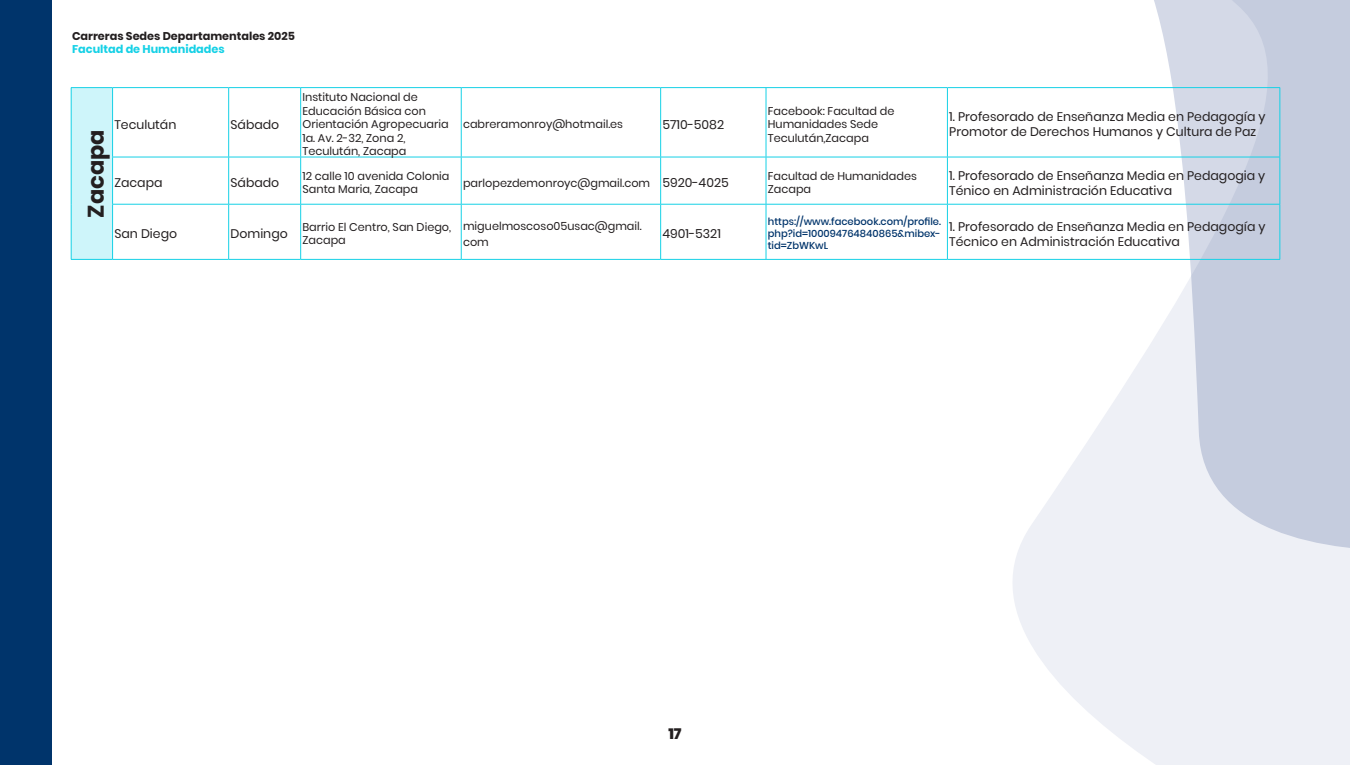
<style>
.page{position:relative;width:1350px;height:765px;background:#fff}
.page>*{position:absolute;margin:0;border:0;box-sizing:border-box;transform-origin:0 0}
.t1{font:700 22.5px "Poppins";color:#231f20}
.t2{font:800 15px "Poppins";color:#231f20}
.t3{font:12.5px/15px "Poppins";color:#231f20}
.t4{font:11.25px/13.5px "Poppins";color:#231f20}
.t5{font:700 11.25px "Poppins";color:#231f20}
.t6{font:700 11.25px "Poppins";color:#16d1e6}
.t7{font:500 10px/12px "Poppins";color:#00346b;text-align:justify}
</style>
<div class="page">
<svg style="left:919px;top:88px;width:431px;height:677px"></svg>
<svg style="left:950px;top:0;width:400px;height:631px"></svg>
<div style="left:0;top:0;width:52px;height:765px;background:#00346b"></div>
<div style="left:71px;top:88px;width:42px;height:171px;background:#cef5fa"></div>
<hr style="left:113px;top:87px;width:116px;height:1px;background:#16d1e6">
<hr style="left:229px;top:87px;width:72px;height:1px;background:#16d1e6">
<hr style="left:228px;top:88px;width:1px;height:69px;background:#16d1e6">
<hr style="left:301px;top:87px;width:160px;height:1px;background:#16d1e6">
<hr style="left:300px;top:88px;width:1px;height:69px;background:#16d1e6">
<hr style="left:461px;top:87px;width:200px;height:1px;background:#16d1e6">
<hr style="left:461px;top:88px;width:1px;height:69px;background:#16d1e6">
<hr style="left:661px;top:87px;width:105px;height:1px;background:#16d1e6">
<hr style="left:660px;top:88px;width:1px;height:69px;background:#16d1e6">
<hr style="left:766px;top:87px;width:181px;height:1px;background:#16d1e6">
<hr style="left:766px;top:88px;width:1px;height:69px;background:#16d1e6">
<hr style="left:947px;top:87px;width:333px;height:1px;background:#16d1e6">
<hr style="left:947px;top:88px;width:1px;height:69px;background:#16d1e6">
<hr style="left:1280px;top:88px;width:1px;height:69px;background:#16d1e6">
<hr style="left:112px;top:157px;width:117px;height:1px;background:#16d1e6">
<hr style="left:229px;top:157px;width:72px;height:1px;background:#16d1e6">
<hr style="left:228px;top:157px;width:1px;height:47px;background:#16d1e6">
<hr style="left:301px;top:157px;width:160px;height:1px;background:#16d1e6">
<hr style="left:300px;top:157px;width:1px;height:47px;background:#16d1e6">
<hr style="left:461px;top:157px;width:200px;height:1px;background:#16d1e6">
<hr style="left:461px;top:157px;width:1px;height:47px;background:#16d1e6">
<hr style="left:661px;top:157px;width:105px;height:1px;background:#16d1e6">
<hr style="left:660px;top:157px;width:1px;height:47px;background:#16d1e6">
<hr style="left:766px;top:157px;width:181px;height:1px;background:#16d1e6">
<hr style="left:766px;top:157px;width:1px;height:47px;background:#16d1e6">
<hr style="left:947px;top:157px;width:333px;height:1px;background:#16d1e6">
<hr style="left:947px;top:157px;width:1px;height:47px;background:#16d1e6">
<hr style="left:1280px;top:157px;width:1px;height:47px;background:#16d1e6">
<hr style="left:112px;top:204px;width:117px;height:1px;background:#16d1e6">
<hr style="left:229px;top:204px;width:72px;height:1px;background:#16d1e6">
<hr style="left:228px;top:205px;width:1px;height:54px;background:#16d1e6">
<hr style="left:301px;top:204px;width:160px;height:1px;background:#16d1e6">
<hr style="left:300px;top:205px;width:1px;height:54px;background:#16d1e6">
<hr style="left:461px;top:204px;width:200px;height:1px;background:#16d1e6">
<hr style="left:461px;top:205px;width:1px;height:54px;background:#16d1e6">
<hr style="left:661px;top:204px;width:105px;height:1px;background:#16d1e6">
<hr style="left:660px;top:205px;width:1px;height:54px;background:#16d1e6">
<hr style="left:766px;top:204px;width:181px;height:1px;background:#16d1e6">
<hr style="left:766px;top:205px;width:1px;height:54px;background:#16d1e6">
<hr style="left:947px;top:204px;width:333px;height:1px;background:#16d1e6">
<hr style="left:947px;top:205px;width:1px;height:54px;background:#16d1e6">
<hr style="left:1280px;top:205px;width:1px;height:54px;background:#16d1e6">
<hr style="left:113px;top:259px;width:116px;height:1px;background:#16d1e6">
<hr style="left:229px;top:259px;width:72px;height:1px;background:#16d1e6">
<hr style="left:301px;top:259px;width:160px;height:1px;background:#16d1e6">
<hr style="left:461px;top:259px;width:200px;height:1px;background:#16d1e6">
<hr style="left:661px;top:259px;width:105px;height:1px;background:#16d1e6">
<hr style="left:766px;top:259px;width:181px;height:1px;background:#16d1e6">
<hr style="left:947px;top:259px;width:333px;height:1px;background:#16d1e6">
<hr style="left:71px;top:87px;width:42px;height:1px;background:#16d1e6">
<hr style="left:71px;top:88px;width:1px;height:69px;background:#16d1e6">
<hr style="left:112px;top:88px;width:1px;height:69px;background:#16d1e6">
<hr style="left:71px;top:157px;width:1px;height:47px;background:#16d1e6">
<hr style="left:112px;top:157px;width:1px;height:47px;background:#16d1e6">
<hr style="left:71px;top:204px;width:1px;height:55px;background:#16d1e6">
<hr style="left:112px;top:205px;width:1px;height:54px;background:#16d1e6">
<hr style="left:71px;top:259px;width:42px;height:1px;background:#16d1e6">
<p class="t5" style="left:72px;top:29px;width:225px">Carreras Sedes Departamentales 2025</p>
<p class="t6" style="left:72px;top:43px;width:154px">Facultad de Humanidades</p>
<p class="t4" style="left:302px;top:91px;width:148px">Instituto Nacional de<br>Educación Básica con<br>Orientación Agropecuaria<br>1a. Av. 2-32, Zona 2,<br>Teculután, Zacapa</p>
<p class="t4" style="left:768px;top:104px;width:128px">Facebook: Facultad de<br>Humanidades Sede<br>Teculután,Zacapa</p>
<p class="t3" style="left:949px;top:110px;width:318px">1. Profesorado de Enseñanza Media en Pedagogía y<br>Promotor de Derechos Humanos y Cultura de Paz</p>
<p class="t3" style="left:114px;top:117px;width:64px">Teculután</p>
<p class="t3" style="left:230px;top:117px;width:50px">Sábado</p>
<p class="t4" style="left:463px;top:118px;width:162px">cabreramonroy@hotmail.es</p>
<p class="t3" style="left:662px;top:117px;width:63px">5710-5082</p>
<p class="t1" style="left:83px;top:218px;width:90px;rotate:-90deg">Zacapa</p>
<p class="t3" style="left:114px;top:175px;width:50px">Zacapa</p>
<p class="t3" style="left:230px;top:175px;width:50px">Sábado</p>
<p class="t4" style="left:302px;top:169px;width:149px">12 calle 10 avenida Colonia<br>Santa Maria, Zacapa</p>
<p class="t4" style="left:463px;top:176px;width:189px">parlopezdemonroyc@gmail.com</p>
<p class="t3" style="left:662px;top:175px;width:68px">5920-4025</p>
<p class="t4" style="left:768px;top:169px;width:151px">Facultad de Humanidades<br>Zacapa</p>
<p class="t3" style="left:949px;top:168px;width:318px">1. Profesorado de Enseñanza Media en Pedagogia y<br>Ténico en Administración Educativa</p>
<p class="t3" style="left:114px;top:227px;width:64px">San Diego</p>
<p class="t3" style="left:230px;top:227px;width:59px">Domingo</p>
<p class="t4" style="left:302px;top:220px;width:150px">Barrio El Centro, San Diego,<br>Zacapa</p>
<p class="t4" style="left:463px;top:218px;width:180px;line-height:16.2px">miguelmoscoso05usac@gmail. com</p>
<p class="t3" style="left:662px;top:227px;width:60px">4901-5321</p>
<p class="t7" style="left:768px;top:216px;width:175px">https://www.facebook.com/profile. php?id=100094764840865&amp;mibex&shy;tid=ZbWKwL</p>
<p class="t3" style="left:949px;top:219px;width:318px">1. Profesorado de Enseñanza Media en Pedagogía y<br>Técnico en Administración Educativa</p>
<h2 class="t2" style="left:668px;top:725px;width:15px">17</h2>
</div>
